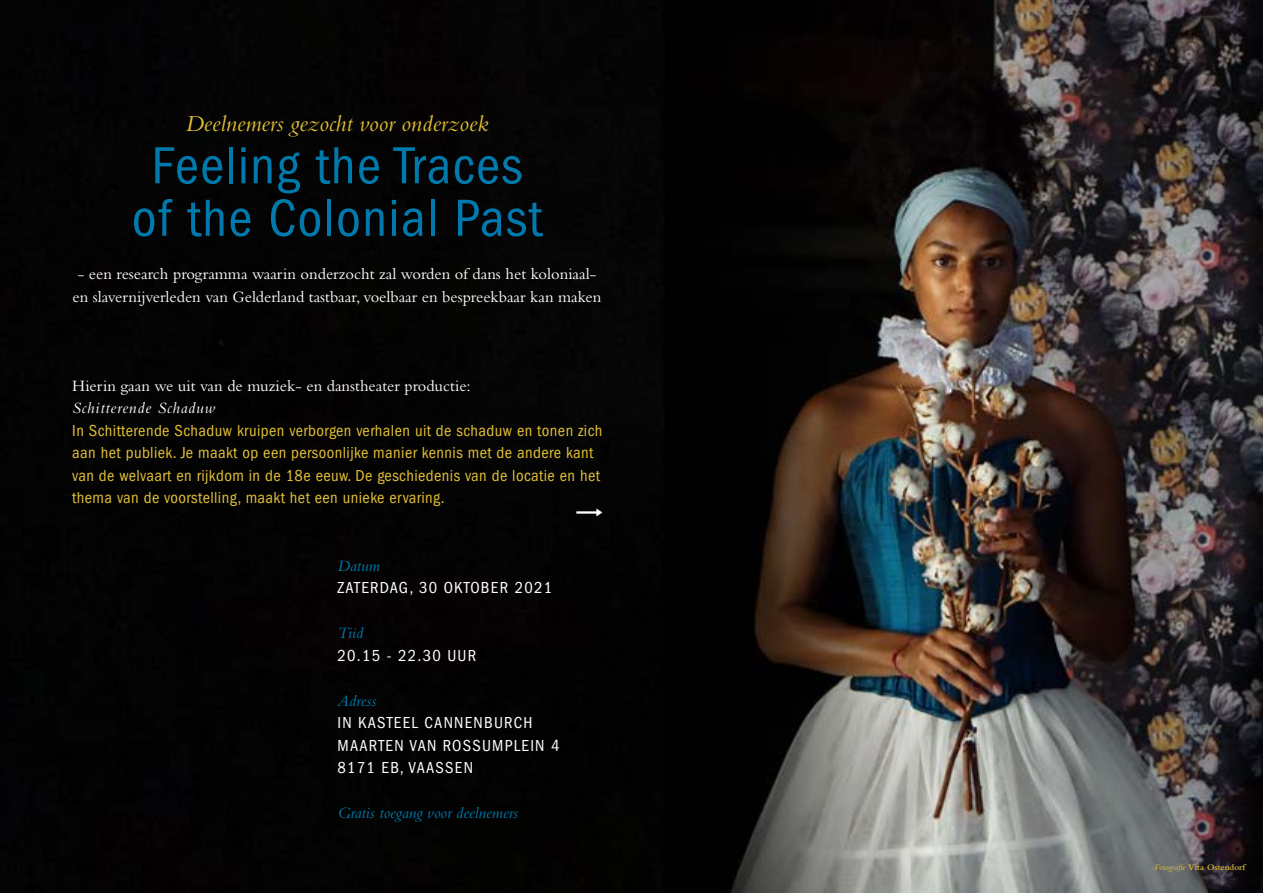
<style>
.page{position:relative;width:1263px;height:893px;background:#fff}
.page>*{position:absolute;margin:0;border:0;box-sizing:border-box;transform-origin:0 0}
.t1{font:condensed 54px/52.5px "Franklin Gothic";letter-spacing:.025em;color:#007aad;text-align:center}
.t2{font:italic 24px "M Bembo";color:#e2c035}
.t3{font:condensed 16.5px/22.5px "Franklin Gothic";letter-spacing:.025em;color:#e2c035}
.t4{font:16.5px/22.5px "Bembo";color:#fff;text-align:center}
.t5{font:condensed 16.5px/22.5px "Franklin Gothic";letter-spacing:.075em;color:#fff}
.t6{font:italic 16.5px "M Bembo";color:#007aad}
.t7{font:italic 16.5px "M Bembo";letter-spacing:.05em;color:#fff}
.t8{font:600 9px "M Bembo";color:#e2c035}
.s1{font-weight:400;font-style:italic}
</style>
<div class="page">
<img style="left:0;top:0;width:1263px;height:893px">
<svg style="left:576px;top:509px;width:27px;height:7px"></svg>
<h2 class="t2" style="left:186px;top:110px;width:304px">Deelnemers gezocht voor onderzoek</h2>
<h1 class="t1" style="left:132px;top:140px;width:412px">Feeling the Traces of the Colonial Past</h1>
<p class="t4" style="left:73px;top:263px;width:530px">- een research programma waarin onderzocht zal worden of dans het koloniaal&shy;en slavernijverleden van Gelderland tastbaar, voelbaar en bespreekbaar kan maken</p>
<p class="t4" style="left:72px;top:374px;width:400px">Hierin gaan we uit van de muziek- en danstheater productie:</p>
<p class="t7" style="left:72px;top:399px;width:144px">Schitterende Schaduw</p>
<p class="t3" style="left:72px;top:419px;width:532px">In Schitterende Schaduw kruipen verborgen verhalen uit de schaduw en tonen zich aan het publiek. Je maakt op een persoonlijke manier kennis met de andere kant van de welvaart en rijkdom in de 18e eeuw. De geschiedenis van de locatie en het thema van de voorstelling, maakt het een unieke ervaring.</p>
<p class="t6" style="left:338px;top:557px;width:44px">Datum</p>
<p class="t5" style="left:338px;top:577px;width:216px">ZATERDAG, 30 OKTOBER 2021</p>
<p class="t6" style="left:338px;top:624px;width:27px">Tiid</p>
<p class="t5" style="left:338px;top:644px;width:140px">20.15 - 22.30 UUR</p>
<p class="t6" style="left:338px;top:692px;width:40px">Adress</p>
<p class="t5" style="left:338px;top:712px;width:224px">IN KASTEEL CANNENBURCH<br>MAARTEN VAN ROSSUMPLEIN 4<br>8171 EB, VAASSEN</p>
<p class="t6" style="left:338px;top:804px;width:182px">Gratis toegang voor deelnemers</p>
<p class="t8" style="left:1154px;top:862px;width:92px"><span class="s1">Fotografie</span> Vita Ostendorf</p>
</div>
